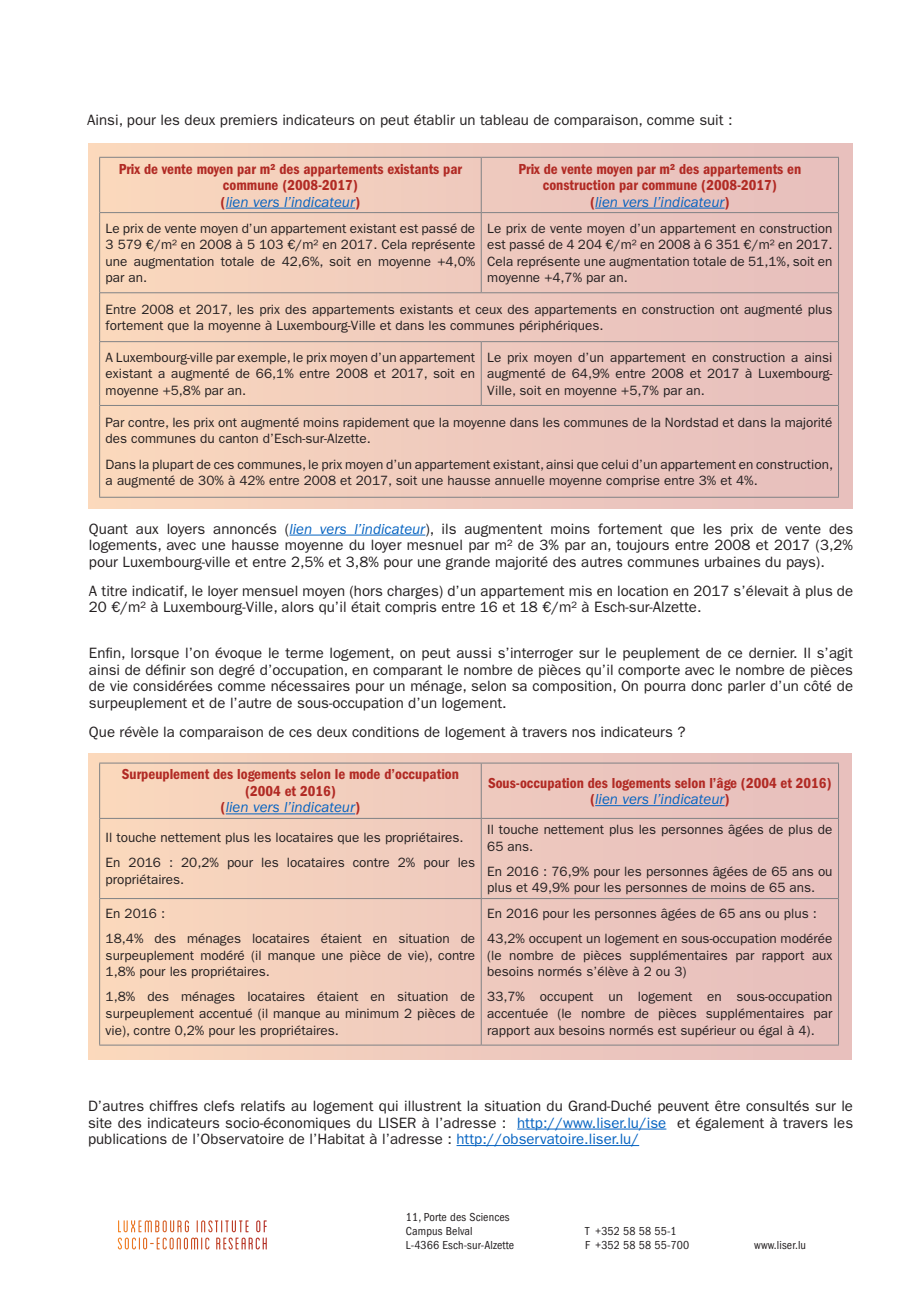
<style>
.page{position:relative;width:919px;height:1289px;background:#fff}
.page>*{position:absolute;margin:0;border:0;box-sizing:border-box;transform-origin:0 0}
.t1{font:15px/16.5px "ITC Franklin Gothic Std";color:#231f20;text-align:justify}
.t2{font:15px/16.5px "ITC Franklin Gothic Std Dm Cd";color:#b12a24;text-align:center}
.t3{font:italic 15px "ITC Franklin Gothic Std";color:#0563c1}
.t4{font:13.5px/16.5px "ITC Franklin Gothic Std";color:#231f20;text-align:justify}
.t5{font:condensed 12px/14.4px "ITC Franklin Gothic Std";letter-spacing:.01em;color:#231f20}
.s1{font-family:"ITC Franklin Gothic Std Dm Cd";font-style:normal;color:#b12a24}
.s2{font-style:italic;color:#0563c1}
.s3{color:#0563c1}
</style>
<div class="page">
<svg style="left:118px;top:1220px;width:149px;height:29px"></svg>
<div style="left:89px;top:143px;width:763px;height:365px;background:linear-gradient(to right,#f9d7bd,#e5bdbe)"></div>
<hr style="left:99px;top:157px;width:382px;height:1px;background:#808285">
<hr style="left:99px;top:158px;width:1px;height:55px;background:#808285">
<hr style="left:481px;top:157px;width:357px;height:1px;background:#808285">
<hr style="left:838px;top:158px;width:1px;height:55px;background:#808285">
<hr style="left:99px;top:213px;width:1px;height:80px;background:#808285">
<hr style="left:838px;top:213px;width:1px;height:80px;background:#808285">
<hr style="left:99px;top:293px;width:1px;height:48px;background:#808285">
<hr style="left:838px;top:293px;width:1px;height:48px;background:#808285">
<hr style="left:99px;top:341px;width:1px;height:64px;background:#808285">
<hr style="left:838px;top:341px;width:1px;height:64px;background:#808285">
<hr style="left:99px;top:405px;width:1px;height:92px;background:#808285">
<hr style="left:838px;top:405px;width:1px;height:92px;background:#808285">
<hr style="left:99px;top:497px;width:382px;height:1px;background:#808285">
<hr style="left:481px;top:497px;width:357px;height:1px;background:#808285">
<hr style="left:481px;top:158px;width:1px;height:54px;background:#808285">
<hr style="left:100px;top:212px;width:381px;height:1px;background:#808285">
<hr style="left:481px;top:212px;width:357px;height:1px;background:#808285">
<hr style="left:481px;top:213px;width:1px;height:79px;background:#808285">
<hr style="left:100px;top:292px;width:381px;height:1px;background:#808285">
<hr style="left:481px;top:292px;width:357px;height:1px;background:#808285">
<hr style="left:100px;top:341px;width:381px;height:1px;background:#808285">
<hr style="left:481px;top:341px;width:357px;height:1px;background:#808285">
<hr style="left:481px;top:342px;width:1px;height:63px;background:#808285">
<hr style="left:100px;top:405px;width:381px;height:1px;background:#808285">
<hr style="left:481px;top:405px;width:357px;height:1px;background:#808285">
<hr style="left:226px;top:208px;width:129px;height:1px;background:#0563c1">
<hr style="left:595px;top:208px;width:129px;height:1px;background:#0563c1">
<hr style="left:289px;top:534px;width:136px;height:1px;background:#0563c1">
<div style="left:88px;top:753px;width:763px;height:306px;background:linear-gradient(to right,#f8d7bc,#e5bdbd)"></div>
<hr style="left:99px;top:762px;width:382px;height:1px;background:#808285">
<hr style="left:99px;top:763px;width:1px;height:55px;background:#808285">
<hr style="left:481px;top:762px;width:357px;height:1px;background:#808285">
<hr style="left:838px;top:763px;width:1px;height:55px;background:#808285">
<hr style="left:99px;top:818px;width:1px;height:80px;background:#808285">
<hr style="left:838px;top:818px;width:1px;height:80px;background:#808285">
<hr style="left:99px;top:898px;width:1px;height:146px;background:#808285">
<hr style="left:838px;top:898px;width:1px;height:146px;background:#808285">
<hr style="left:481px;top:763px;width:1px;height:55px;background:#808285">
<hr style="left:100px;top:818px;width:381px;height:1px;background:#808285">
<hr style="left:481px;top:818px;width:357px;height:1px;background:#808285">
<hr style="left:481px;top:818px;width:1px;height:80px;background:#808285">
<hr style="left:100px;top:898px;width:381px;height:1px;background:#808285">
<hr style="left:481px;top:898px;width:357px;height:1px;background:#808285">
<hr style="left:481px;top:898px;width:1px;height:146px;background:#808285">
<hr style="left:99px;top:1044px;width:382px;height:1px;background:#808285">
<hr style="left:481px;top:1044px;width:357px;height:1px;background:#808285">
<hr style="left:226px;top:813px;width:129px;height:1px;background:#0563c1">
<hr style="left:595px;top:805px;width:129px;height:1px;background:#0563c1">
<hr style="left:517px;top:1128px;width:149px;height:1px;background:#0563c1">
<hr style="left:456px;top:1145px;width:183px;height:1px;background:#0563c1">
<p class="t1" style="left:87px;top:112px;width:647px">Ainsi, pour les deux premiers indicateurs on peut établir un tableau de comparaison, comme suit :</p>
<p class="t2" style="left:119px;top:160px;width:345px">Prix de vente moyen par m² des appartements existants par commune (2008-2017)</p>
<p class="t3" style="left:221px;top:193px;width:141px"><span class="s1">(</span>lien vers l’indicateur<span class="s1">)</span></p>
<p class="t2" style="left:518px;top:160px;width:284px">Prix de vente moyen par m² des appartements en construction par commune (2008-2017)</p>
<p class="t3" style="left:590px;top:193px;width:141px"><span class="s1">(</span>lien vers l’indicateur<span class="s1">)</span></p>
<p class="t4" style="left:106px;top:220px;width:371px">Le prix de vente moyen d’un appartement existant est passé de 3 579 €/m² en 2008 à 5 103 €/m² en 2017. Cela représente une augmentation totale de 42,6%, soit en moyenne +4,0% par an.</p>
<p class="t4" style="left:487px;top:220px;width:347px">Le prix de vente moyen d’un appartement en construction est passé de 4 204 €/m² en 2008 à 6 351 €/m² en 2017.<br>Cela représente une augmentation totale de 51,1%, soit en moyenne +4,7% par an.</p>
<p class="t4" style="left:106px;top:301px;width:728px">Entre 2008 et 2017, les prix des appartements existants et ceux des appartements en construction ont augmenté plus fortement que la moyenne à Luxembourg-Ville et dans les communes périphériques.</p>
<p class="t4" style="left:106px;top:349px;width:371px">A Luxembourg-ville par exemple, le prix moyen d’un appartement existant a augmenté de 66,1% entre 2008 et 2017, soit en moyenne +5,8% par an.</p>
<p class="t4" style="left:487px;top:349px;width:347px">Le prix moyen d’un appartement en construction a ainsi augmenté de 64,9% entre 2008 et 2017 à Luxembourg-Ville, soit en moyenne +5,7% par an.</p>
<p class="t4" style="left:106px;top:414px;width:728px">Par contre, les prix ont augmenté moins rapidement que la moyenne dans les communes de la Nordstad et dans la majorité des communes du canton d’Esch-sur-Alzette.</p>
<p class="t4" style="left:106px;top:456px;width:729px">Dans la plupart de ces communes, le prix moyen d’un appartement existant, ainsi que celui d’un appartement en construction, a augmenté de 30% à 42% entre 2008 et 2017, soit une hausse annuelle moyenne comprise entre 3% et 4%.</p>
<p class="t1" style="left:89px;top:520px;width:765px">Quant aux loyers annoncés (<span class="s2">lien vers l’indicateur</span>), ils augmentent moins fortement que les prix de vente des logements, avec une hausse moyenne du loyer mesnuel par m² de 3% par an, toujours entre 2008 et 2017 (3,2% pour Luxembourg-ville et entre 2,5% et 3,8% pour une grande majorité des autres communes urbaines du pays).</p>
<p class="t1" style="left:89px;top:582px;width:765px">A titre indicatif, le loyer mensuel moyen (hors charges) d’un appartement mis en location en 2017 s’élevait à plus de<br>20 €/m² à Luxembourg-Ville, alors qu’il était compris entre 16 et 18 €/m² à Esch-sur-Alzette.</p>
<p class="t1" style="left:89px;top:645px;width:765px">Enfin, lorsque l’on évoque le terme logement, on peut aussi s’interroger sur le peuplement de ce dernier. Il s’agit ainsi de définir son degré d’occupation, en comparant le nombre de pièces qu’il comporte avec le nombre de pièces de vie considérées comme nécessaires pour un ménage, selon sa composition, On pourra donc parler d’un côté de surpeuplement et de l’autre de sous-occupation d’un logement.</p>
<p class="t1" style="left:89px;top:723px;width:598px">Que révèle la comparaison de ces deux conditions de logement à travers nos indicateurs ?</p>
<p class="t2" style="left:122px;top:766px;width:338px">Surpeuplement des logements selon le mode d’occupation (2004 et 2016)</p>
<p class="t3" style="left:221px;top:799px;width:141px"><span class="s1">(</span>lien vers l’indicateur<span class="s1">)</span></p>
<p class="t2" style="left:488px;top:774px;width:345px">Sous-occupation des logements selon l’âge (2004 et 2016)</p>
<p class="t3" style="left:590px;top:790px;width:141px"><span class="s1">(</span>lien vers l’indicateur<span class="s1">)</span></p>
<p class="t4" style="left:106px;top:829px;width:359px">Il touche nettement plus les locataires que les propriétaires.</p>
<p class="t4" style="left:106px;top:854px;width:371px">En 2016 : 20,2% pour les locataires contre 2% pour les propriétaires.</p>
<p class="t4" style="left:106px;top:905px;width:61px">En 2016 :</p>
<p class="t4" style="left:106px;top:930px;width:371px">18,4% des ménages locataires étaient en situation de surpeuplement modéré (il manque une pièce de vie), contre 1,8% pour les propriétaires.</p>
<p class="t4" style="left:106px;top:988px;width:371px">1,8% des ménages locataires étaient en situation de surpeuplement accentué (il manque au minimum 2 pièces de vie), contre 0,2% pour les propriétaires.</p>
<p class="t4" style="left:487px;top:821px;width:347px">Il touche nettement plus les personnes âgées de plus de<br>65 ans.</p>
<p class="t4" style="left:487px;top:862px;width:347px">En 2016 : 76,9% pour les personnes âgées de 65 ans ou plus et 49,9% pour les personnes de moins de 65 ans.</p>
<p class="t4" style="left:487px;top:905px;width:331px">En 2016 pour les personnes âgées de 65 ans ou plus :</p>
<p class="t4" style="left:487px;top:930px;width:347px">43,2% occupent un logement en sous-occupation modérée (le nombre de pièces supplémentaires par rapport aux besoins normés s’élève à 2 ou 3)</p>
<p class="t4" style="left:487px;top:988px;width:347px">33,7% occupent un logement en sous-occupation accentuée (le nombre de pièces supplémentaires par rapport aux besoins normés est supérieur ou égal à 4).</p>
<p class="t1" style="left:88px;top:1097px;width:766px">D’autres chiffres clefs relatifs au logement qui illustrent la situation du Grand-Duché peuvent être consultés sur le site des indicateurs socio-économiques du LISER à l’adresse : <span class="s3">http://www.liser.lu/ise</span> et également à travers les publications de l’Observatoire de l’Habitat à l’adresse : <span class="s3">http://observatoire.liser.lu/</span></p>
<p class="t5" style="left:406px;top:1209px;width:110px">11, Porte des Sciences<br>Campus Belval<br>L-4366 Esch-sur-Alzette</p>
<p class="t5" style="left:585px;top:1223px;width:105px">T +352 58 58 55-1<br>F +352 58 58 55-700</p>
<p class="t5" style="left:754px;top:1238px;width:53px">www.liser.lu</p>
</div>
